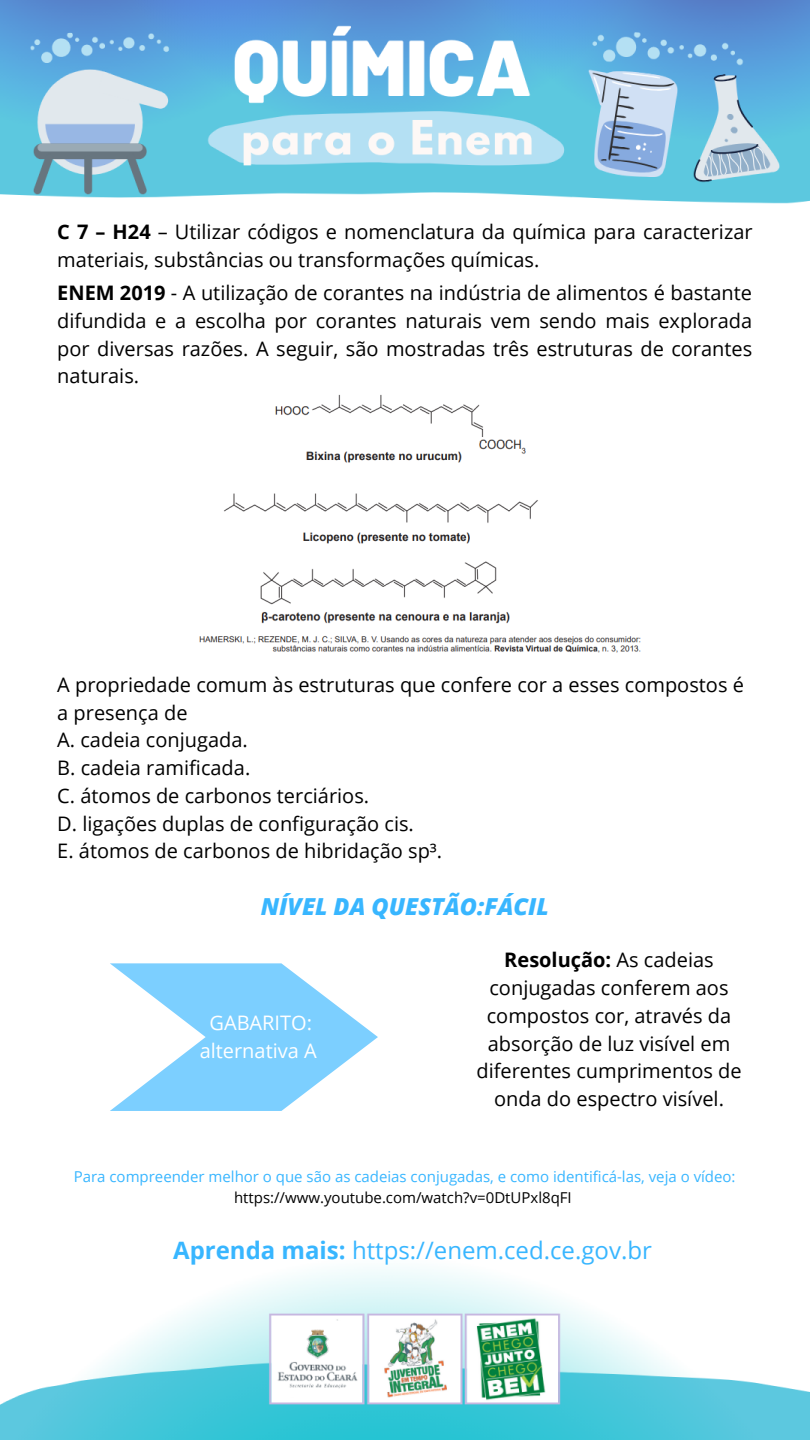
<style>
.page{position:relative;width:810px;height:1440px;background:#fff}
.page>*{position:absolute;margin:0;border:0;box-sizing:border-box;transform-origin:0 0}
.t1{font:24px "Open Sans";color:#38b6ff}
.t2{font:italic 800 23.4px "Open Sans";color:#38b6ff}
.t3{font:20px/27.8px "Open Sans";color:#000}
.t4{font:20px/28px "Open Sans";color:#fff;text-align:center}
.t5{font:15px "Open Sans";color:#38b6ff}
.t6{font:15px "Open Sans";color:#000}
.s1{font-weight:700}
</style>
<div class="page">
<img style="left:0;top:0;width:810px;height:1440px">
<img style="left:158px;top:388px;width:494px;height:269px">
<svg style="left:110px;top:963px;width:268px;height:148px"></svg>
<p class="t3" style="left:57px;top:218px;width:697px"><span class="s1">C 7 – H24</span> – Utilizar códigos e nomenclatura da química para caracterizar materiais, substâncias ou transformações químicas.</p>
<p class="t3" style="left:57px;top:278px;width:697px;text-align:justify"><span class="s1">ENEM 2019</span> - A utilização de corantes na indústria de alimentos é bastante difundida e a escolha por corantes naturais vem sendo mais explorada por diversas razões. A seguir, são mostradas três estruturas de corantes naturais.</p>
<p class="t3" style="left:57px;top:670px;width:688px">A propriedade comum às estruturas que confere cor a esses compostos é a presença de<br>A. cadeia conjugada.<br>B. cadeia ramificada.<br>C. átomos de carbonos terciários.<br>D. ligações duplas de configuração cis.<br>E. átomos de carbonos de hibridação sp³.</p>
<p class="t2" style="left:261px;top:890px;width:290px">NÍVEL DA QUESTÃO:FÁCIL</p>
<p class="t4" style="left:200px;top:1008px;width:119px">GABARITO: alternativa A</p>
<p class="t3" style="left:476px;top:946px;width:267px;text-align:center"><span class="s1">Resolução:</span> As cadeias conjugadas conferem aos compostos cor, através da absorção de luz visível em diferentes cumprimentos de onda do espectro visível.</p>
<p class="t5" style="left:74px;top:1166px;width:663px">Para compreender melhor o que são as cadeias conjugadas, e como identificá-las, veja o vídeo:</p>
<p class="t6" style="left:234px;top:1187px;width:339px">https://www.youtube.com/watch?v=0DtUPxl8qFI</p>
<p class="t1" style="left:173px;top:1234px;width:480px"><span class="s1">Aprenda mais:</span> https://enem.ced.ce.gov.br</p>
</div>
